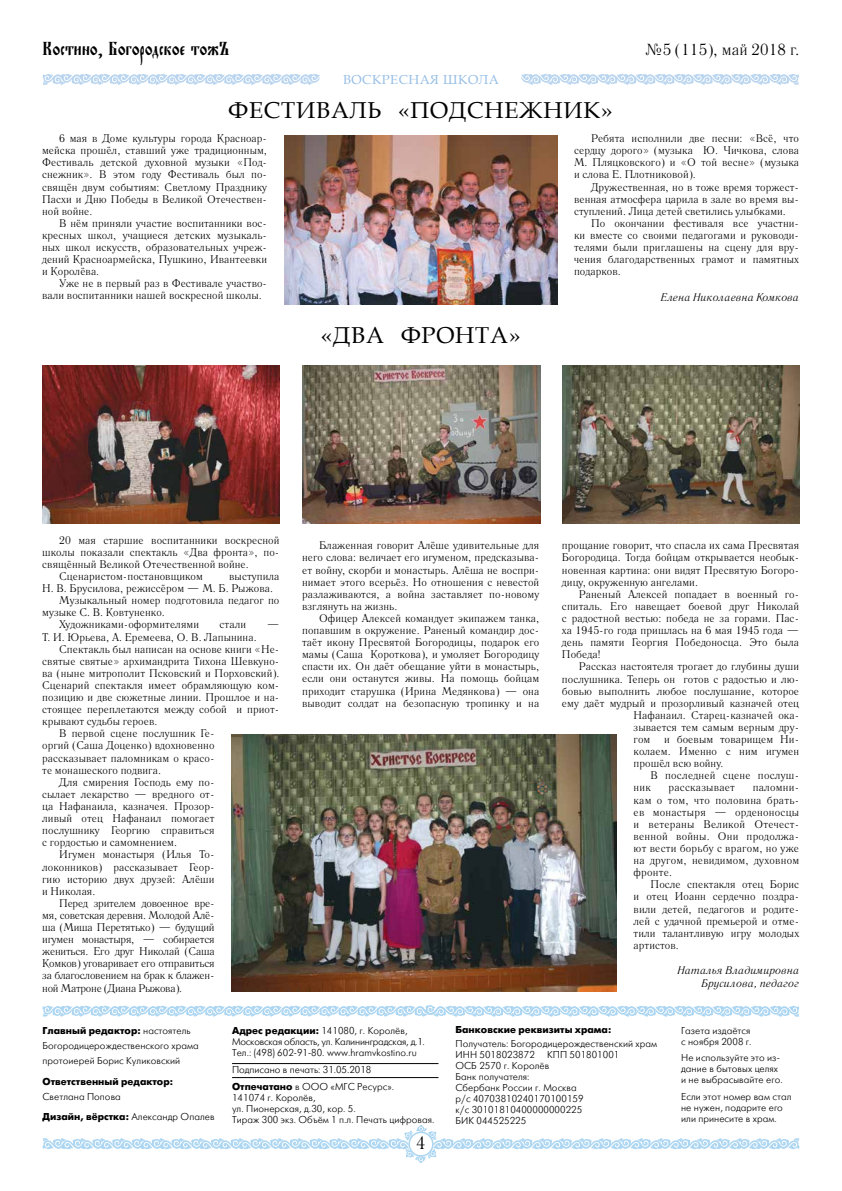
<style>
.page{position:relative;width:842px;height:1191px;background:#fff}
.page>*{position:absolute;margin:0;border:0;box-sizing:border-box;transform-origin:0 0}
.t1{font:23px "Book Antiqua";letter-spacing:.035em;color:#000}
.t2{font:20px "Evangelie";color:#000}
.t3{font:18px "Literaturnaya C";color:#000}
.t4{font:16px "Literaturnaya C";letter-spacing:.005em;color:#000}
.t5{font:13px "Book Antiqua";letter-spacing:.035em;color:#94bde5}
.t6{font:11px/12.1px "Literaturnaya C";letter-spacing:.005em;color:#000;text-align:justify}
.t7{font:11px "Literaturnaya C";letter-spacing:-.02em;color:#000}
.t8{font:italic 11px/13.2px "Literaturnaya C";color:#000;text-align:right}
.t9{font:10px/11px "Futuris C";letter-spacing:.005em;color:#000}
.t10{font:700 10px "Futuris C";letter-spacing:.005em;color:#000}
.s1{font-weight:700}
</style>
<div class="page">
<svg style="left:43px;top:1125px;width:756px;height:37px"></svg>
<svg style="left:43px;top:1005px;width:755px;height:11px"></svg>
<svg style="left:43px;top:74px;width:277px;height:11px"></svg>
<svg style="left:521px;top:74px;width:278px;height:11px"></svg>
<hr style="left:232px;top:1063px;width:206px;height:1px;background:#000">
<hr style="left:232px;top:1077px;width:206px;height:1px;background:#000">
<img style="left:302px;top:365px;width:238px;height:159px">
<img style="left:42px;top:365px;width:238px;height:159px">
<img style="left:562px;top:366px;width:237px;height:158px">
<img style="left:232px;top:734px;width:385px;height:257px">
<img style="left:284px;top:136px;width:273px;height:168px">
<h2 class="t2" style="left:43px;top:37px;width:189px">Костино, Богородское тожЪ</h2>
<h3 class="t4" style="left:645px;top:40px;width:156px">№5 (115), май 2018 г.</h3>
<p class="t5" style="left:343px;top:70px;width:157px">ВОСКРЕСНАЯ ШКОЛА</p>
<h1 class="t1" style="left:229px;top:94px;width:386px">ФЕСТИВАЛЬ «ПОДСНЕЖНИК»</h1>
<p class="t6" style="left:42px;top:132px;width:226px;text-align:left;text-indent:17px">6 мая в Доме культуры города Красноар‑ мейска прошёл, ставший уже традиционным, Фестиваль детской духовной музыки «Под&shy;снежник». В этом году Фестиваль был по‑ свящён двум событиям: Светлому Празднику Пасхи и Дню Победы в Великой Отечествен‑ ной войне.</p>
<p class="t6" style="left:42px;top:217px;width:226px;text-align:left;text-indent:17px">В нём приняли участие воспитанники вос‑ кресных школ, учащиеся детских музыкаль‑ ных школ искусств, образовательных учреж&shy;дений Красноармейска, Пушкино, Ивантеевки и Королёва.</p>
<p class="t6" style="left:42px;top:278px;width:226px;text-indent:17px">Уже не в первый раз в Фестивале участво‑ вали воспитанники нашей воскресной школы.</p>
<h1 class="t1" style="left:321px;top:319px;width:201px">«ДВА ФРОНТА»</h1>
<p class="t6" style="left:574px;top:132px;width:226px;text-indent:17px">Ребята исполнили две песни: «Всё, что сердцу дорого» (музыка Ю. Чичкова, слова М. Пляцковского) и «О той весне» (музыка и слова Е. Плотниковой).</p>
<p class="t6" style="left:574px;top:181px;width:226px;text-indent:17px">Дружественная, но в тоже время торжест‑ венная атмосфера царила в зале во время вы‑ ступлений. Лица детей светились улыбками.</p>
<p class="t6" style="left:574px;top:217px;width:226px;text-indent:17px">По окончании фестиваля все участни‑ ки вместе со своими педагогами и руководи‑ телями были приглашены на сцену для вру‑ чения благодарственных грамот и памятных подарков.</p>
<p class="t8" style="left:661px;top:290px;width:140px">Елена Николаевна Комкова</p>
<p class="t6" style="left:59px;top:534px;width:222px">20 мая старшие воспитанники воскресной</p>
<p class="t6" style="left:42px;top:546px;width:239px">школы показали спектакль «Два фронта», по‑</p>
<p class="t6" style="left:42px;top:558px;width:208px">свящённый Великой Отечественной войне.</p>
<p class="t6" style="left:59px;top:570px;width:145px">Сценаристом- постановщиком</p>
<p class="t6" style="left:229px;top:570px;width:52px">выступила</p>
<p class="t6" style="left:42px;top:582px;width:232px">Н. В. Брусилова, режиссёром — М. Б. Рыжова.</p>
<p class="t6" style="left:59px;top:594px;width:222px">Музыкальный номер подготовила педагог по</p>
<p class="t6" style="left:42px;top:606px;width:124px">музыке С. В. Ковтуненко.</p>
<p class="t6" style="left:59px;top:618px;width:141px">Художниками- оформителями</p>
<p class="t6" style="left:220px;top:618px;width:28px">стали</p>
<p class="t6" style="left:267px;top:618px;width:14px">—</p>
<p class="t6" style="left:42px;top:631px;width:216px">Т. И. Юрьева, А. Еремеева, О. В. Лапынина.</p>
<p class="t6" style="left:59px;top:643px;width:222px">Спектакль был написан на основе книги «Не‑</p>
<p class="t6" style="left:42px;top:655px;width:239px">святые святые» архимандрита Тихона Шевкуно‑</p>
<p class="t6" style="left:42px;top:667px;width:239px">ва (ныне митрополит Псковский и Порховский).</p>
<p class="t6" style="left:42px;top:679px;width:239px">Сценарий спектакля имеет обрамляющую ком‑</p>
<p class="t6" style="left:42px;top:691px;width:239px">позицию и две сюжетные линии. Прошлое и на‑</p>
<p class="t6" style="left:42px;top:703px;width:239px">стоящее переплетаются между собой и приот‑</p>
<p class="t6" style="left:42px;top:715px;width:117px">крывают судьбы героев.</p>
<p class="t6" style="left:59px;top:727px;width:157px">В первой сцене послушник Ге‑</p>
<p class="t6" style="left:42px;top:739px;width:174px">оргий (Саша Доценко) вдохновенно</p>
<p class="t6" style="left:42px;top:752px;width:174px">рассказывает паломникам о красо‑</p>
<p class="t6" style="left:42px;top:764px;width:120px">те монашеского подвига.</p>
<p class="t6" style="left:59px;top:776px;width:157px">Для смирения Господь ему по‑</p>
<p class="t6" style="left:42px;top:788px;width:174px">сылает лекарство — вредного от‑</p>
<p class="t6" style="left:42px;top:800px;width:174px">ца Нафанаила, казначея. Прозор‑</p>
<p class="t6" style="left:42px;top:812px;width:174px">ливый отец Нафанаил помогает</p>
<p class="t6" style="left:42px;top:824px;width:174px">послушнику Георгию справиться</p>
<p class="t6" style="left:42px;top:836px;width:136px">с гордостью и самомнением.</p>
<p class="t6" style="left:59px;top:848px;width:157px">Игумен монастыря (Илья То‑</p>
<p class="t6" style="left:42px;top:860px;width:174px">локонников) рассказывает Геор‑</p>
<p class="t6" style="left:42px;top:873px;width:174px">гию историю двух друзей: Алёши</p>
<p class="t6" style="left:42px;top:885px;width:55px">и Николая.</p>
<p class="t7" style="left:59px;top:897px;width:157px">Перед зрителем довоенное вре‑</p>
<p class="t7" style="left:42px;top:909px;width:174px">мя, советская деревня. Молодой Алё‑</p>
<p class="t7" style="left:42px;top:921px;width:174px">ша (Миша Перетятько) — будущий</p>
<p class="t7" style="left:42px;top:933px;width:174px">игумен монастыря, — собирается</p>
<p class="t7" style="left:42px;top:945px;width:174px">жениться. Его друг Николай (Саша</p>
<p class="t7" style="left:42px;top:957px;width:174px">Комков) уговаривает его отправиться</p>
<p class="t7" style="left:42px;top:969px;width:174px">за благословением на брак к блажен‑</p>
<p class="t7" style="left:42px;top:981px;width:141px">ной Матроне (Диана Рыжова).</p>
<p class="t6" style="left:302px;top:539px;width:239px;text-indent:17px">Блаженная говорит Алёше удивительные для него слова: величает его игуменом, предсказыва‑ ет войну, скорби и монастырь. Алёша не воспри‑ нимает этого всерьёз. Но отношения с невестой разлаживаются, а война заставляет по- новому взглянуть на жизнь.</p>
<p class="t6" style="left:302px;top:612px;width:239px;text-align:left;text-indent:17px">Офицер Алексей командует экипажем танка, попавшим в окружение. Раненый командир дос&shy;таёт икону Пресвятой Богородицы, подарок его мамы (Саша Короткова), и умоляет Богородицу спасти их. Он даёт обещание уйти в монастырь, если они останутся живы. На помощь бойцам приходит старушка (Ирина Медянкова) — она выводит солдат на безопасную тропинку и на</p>
<p class="t6" style="left:562px;top:539px;width:239px">прощание говорит, что спасла их сама Пресвятая Богородица. Тогда бойцам открывается необык‑ новенная картина: они видят Пресвятую Богоро‑ дицу, окруженную ангелами.</p>
<p class="t6" style="left:562px;top:588px;width:239px;text-indent:17px">Раненый Алексей попадает в военный го‑ спиталь. Его навещает боевой друг Николай с радостной вестью: победа не за горами. Пас‑ ха 1945- го года пришлась на 6 мая 1945 года — день памяти Георгия Победоносца. Это была Победа!</p>
<p class="t6" style="left:579px;top:660px;width:222px">Рассказ настоятеля трогает до глубины души</p>
<p class="t6" style="left:562px;top:673px;width:236px">послушника. Теперь он готов с радостью и лю-</p>
<p class="t6" style="left:562px;top:685px;width:239px">бовью выполнить любое послушание, которое</p>
<p class="t6" style="left:562px;top:697px;width:239px">ему даёт мудрый и прозорливый казначей отец</p>
<p class="t6" style="left:634px;top:709px;width:167px">Нафанаил. Старец- казначей ока‑</p>
<p class="t6" style="left:634px;top:721px;width:167px">зывается тем самым верным дру‑</p>
<p class="t6" style="left:634px;top:733px;width:18px">гом</p>
<p class="t6" style="left:634px;top:733px;width:167px;text-indent:31px">и боевым товарищем Ни‑ колаем. Именно с ним игумен прошёл всю войну.</p>
<p class="t6" style="left:634px;top:769px;width:167px;text-indent:17px">В последней сцене послуш‑ ник</p>
<p class="t6" style="left:669px;top:781px;width:68px">рассказывает</p>
<p class="t6" style="left:634px;top:781px;width:167px;text-indent:119px">паломни‑ кам о том, что половина брать‑ ев монастыря — орденоносцы и ветераны Великой Отечест‑ венной войны. Они продолжа‑ ют вести борьбу с врагом, но уже на другом, невидимом, духовном фронте.</p>
<p class="t6" style="left:634px;top:878px;width:167px;text-indent:17px">После спектакля отец Борис и отец Иоанн сердечно поздра‑ вили детей, педагогов и родите‑ лей с удачной премьерой и отме‑ тили талантливую игру молодых артистов.</p>
<p class="t8" style="left:677px;top:964px;width:123px">Наталья Владимировна<br>Брусилова, педагог</p>
<p class="t9" style="left:43px;top:1023px;width:158px;line-height:15px"><span class="s1">Главный редактор:</span> настоятель<br>Богородицерождественского храма протоиерей Борис Куликовский</p>
<p class="t10" style="left:43px;top:1075px;width:132px">Ответственный редактор:</p>
<p class="t9" style="left:43px;top:1086px;width:174px;line-height:20.7px">Светлана Попова<br><span class="s1">Дизайн, вёрстка:</span> Александр Опалев</p>
<p class="t9" style="left:232px;top:1025px;width:194px"><span class="s1">Адрес редакции:</span> 141080, г. Королёв,<br>Московская область, ул. Калининградская, д.1.<br>Тел.: (498) 602-91-80. www.hramvkostino.ru</p>
<p class="t9" style="left:232px;top:1061px;width:163px;line-height:17px">Подписано в печать: 31.05.2018<br><span class="s1">Отпечатано</span> в ООО «МГС Ресурс».</p>
<p class="t9" style="left:232px;top:1092px;width:204px">141074 г. Королёв,<br>ул. Пионерская, д.30, кор. 5.<br>Тираж 300 экз. Объём 1 п.л. Печать цифровая.</p>
<h3 class="t3" style="left:416px;top:1133px;width:11px">4</h3>
<p class="t10" style="left:455px;top:1023px;width:157px">Банковские реквизиты храма:</p>
<p class="t9" style="left:455px;top:1038px;width:203px">Получатель: Богородицерождественский храм<br>ИНН 5018023872 КПП 501801001<br>ОСБ 2570 г. Королёв<br>Банк получателя:<br>Сбербанк России г. Москва<br>р/c 40703810240170100159<br>к/с 30101810400000000225<br>БИК 044525225</p>
<p class="t9" style="left:681px;top:1025px;width:72px">Газета издаётся с ноября 2008 г.</p>
<p class="t9" style="left:681px;top:1052px;width:103px">Не используйте это из&shy;дание в бытовых целях и не выбрасывайте его.</p>
<p class="t9" style="left:681px;top:1091px;width:112px">Если этот номер вам стал не нужен, подарите его или принесите в храм.</p>
</div>
